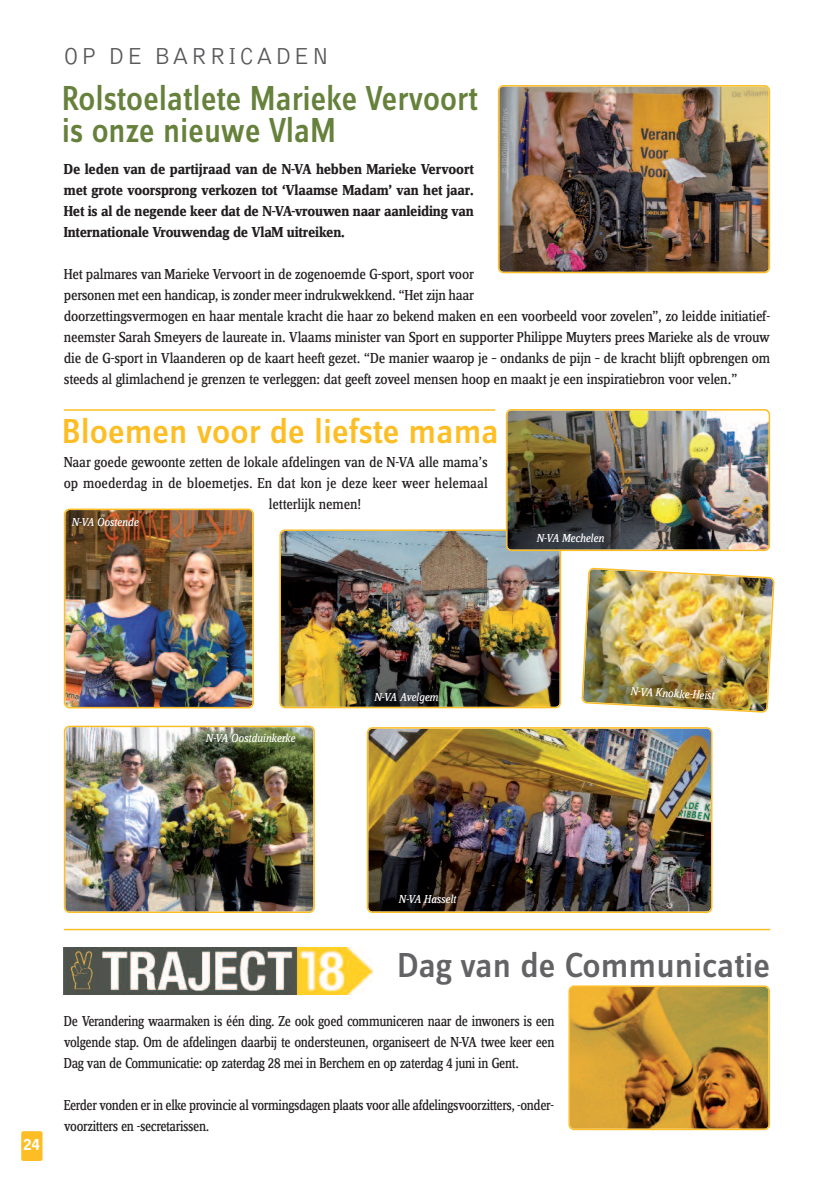
<style>
.page{position:relative;width:834px;height:1195px;background:#fff}
.page>*{position:absolute;margin:0;border:0;box-sizing:border-box;transform-origin:0 0}
.t1{font:500 36px/31.5px "Zine Sans Dis";color:#66813c;scale:.93 1}
.t2{font:500 36px "Zine Sans Dis";color:#fdbe25}
.t3{font:500 36px "Zine Sans Dis";color:#636366}
.t4{font:300 24px "Bell Gothic Std";letter-spacing:.1em;color:#57585a}
.t5{font:15px/21px "Zine Serif Dis";letter-spacing:-.02em;color:#231f20}
.t6{font:15px/21px "Zine Serif Dis";letter-spacing:-.02em;color:#231f20;text-align:justify;scale:.94 1}
.t7{font:700 15px/21px "Zine Serif Dis";letter-spacing:-.015em;color:#231f20;text-align:justify}
.t8{font:15px "Zine Serif Dis";color:#231f20}
.t9{font:900 15px "Bell Gothic Std";color:#fff}
.t10{font:italic 12px "Zine Serif Dis";letter-spacing:-.02em;color:#fff}
</style>
<div class="page">
<img style="left:367px;top:727px;width:345px;height:186px">
<div style="left:21px;top:1131px;width:22px;height:30px;background:#fdbe25;border-radius:2px"></div>
<img style="left:497px;top:85px;width:273px;height:188px">
<svg style="left:568px;top:985px;width:202px;height:145px"></svg>
<img style="left:64px;top:947px;width:308px;height:48px">
<hr style="left:64px;top:409px;width:431px;height:2px;background:#fdbe25">
<img style="left:501px;top:118px;width:6px;height:55px">
<hr style="left:64px;top:929px;width:706px;height:1px;background:#fdbe25">
<img style="left:64px;top:508px;width:190px;height:200px">
<img style="left:279px;top:529px;width:282px;height:179px">
<img style="left:64px;top:726px;width:251px;height:187px">
<img style="left:505px;top:409px;width:265px;height:142px">
<img style="left:581px;top:568px;width:193px;height:145px">
<h2 class="t4" style="left:64px;top:47px;width:267px">OP DE BARRICADEN</h2>
<h1 class="t1" style="left:62px;top:86px;width:449px">Rolstoelatlete Marieke Vervoort is onze nieuwe VlaM</h1>
<p class="t7" style="left:64px;top:160px;width:411px">De leden van de partijraad van de N-VA hebben Marieke Vervoort met grote voorsprong verkozen tot ‘Vlaamse Madam’ van het jaar.<br>Het is al de negende keer dat de N-VA-vrouwen naar aanleiding van Internationale Vrouwendag de VlaM uitreiken.</p>
<p class="t5" style="left:64px;top:265px;width:708px">Het palmares van Marieke Vervoort in de zogenoemde G-sport, sport voor<br>personen met een handicap, is zonder meer indrukwekkend. “Het zijn haar<br>doorzettingsvermogen en haar mentale kracht die haar zo bekend maken en een voorbeeld voor zovelen”, zo leidde initiatief&shy;neemster Sarah Smeyers de laureate in. Vlaams minister van Sport en supporter Philippe Muyters prees Marieke als de vrouw die de G-sport in Vlaanderen op de kaart heeft gezet. “De manier waarop je – ondanks de pijn – de kracht blijft opbrengen om steeds al glimlachend je grenzen te verleggen: dat geeft zoveel mensen hoop en maakt je een inspiratiebron voor velen.”</p>
<h1 class="t2" style="left:62px;top:419px;width:438px">Bloemen voor de liefste mama</h1>
<p class="t5" style="left:64px;top:453px;width:425px">Naar goede gewoonte zetten de lokale afdelingen van de N-VA alle mama’s</p>
<p class="t8" style="left:64px;top:478px;width:425px">op moederdag in de bloemetjes. En dat kon je deze keer weer helemaal</p>
<p class="t5" style="left:269px;top:495px;width:94px">letterlijk nemen!</p>
<p class="t10" style="left:71px;top:518px;width:68px">N-VA Oostende</p>
<p class="t10" style="left:205px;top:734px;width:91px">N-VA Oostduinkerke</p>
<p class="t10" style="left:374px;top:693px;width:66px">N-VA Avelgem</p>
<p class="t10" style="left:536px;top:534px;width:69px">N-VA Mechelen</p>
<p class="t10" style="left:630px;top:687px;width:86px;rotate:3deg">N-VA Knokke-Heist</p>
<p class="t9" style="left:24px;top:1139px;width:18px">24</p>
<p class="t10" style="left:398px;top:895px;width:59px">N-VA Hasselt</p>
<h1 class="t3" style="left:397px;top:952px;width:374px">Dag van de Communicatie</h1>
<p class="t6" style="left:64px;top:1011px;width:523px">De Verandering waarmaken is één ding. Ze ook goed communiceren naar de inwoners is een volgende stap. Om de afdelingen daarbij te ondersteunen, organiseert de N-VA twee keer een Dag van de Communicatie: op zaterdag 28 mei in Berchem en op zaterdag 4 juni in Gent.</p>
<p class="t6" style="left:64px;top:1095px;width:523px">Eerder vonden er in elke provincie al vormingsdagen plaats voor alle afdelingsvoorzitters, -onder&shy;voorzitters en -secretarissen.</p>
</div>
